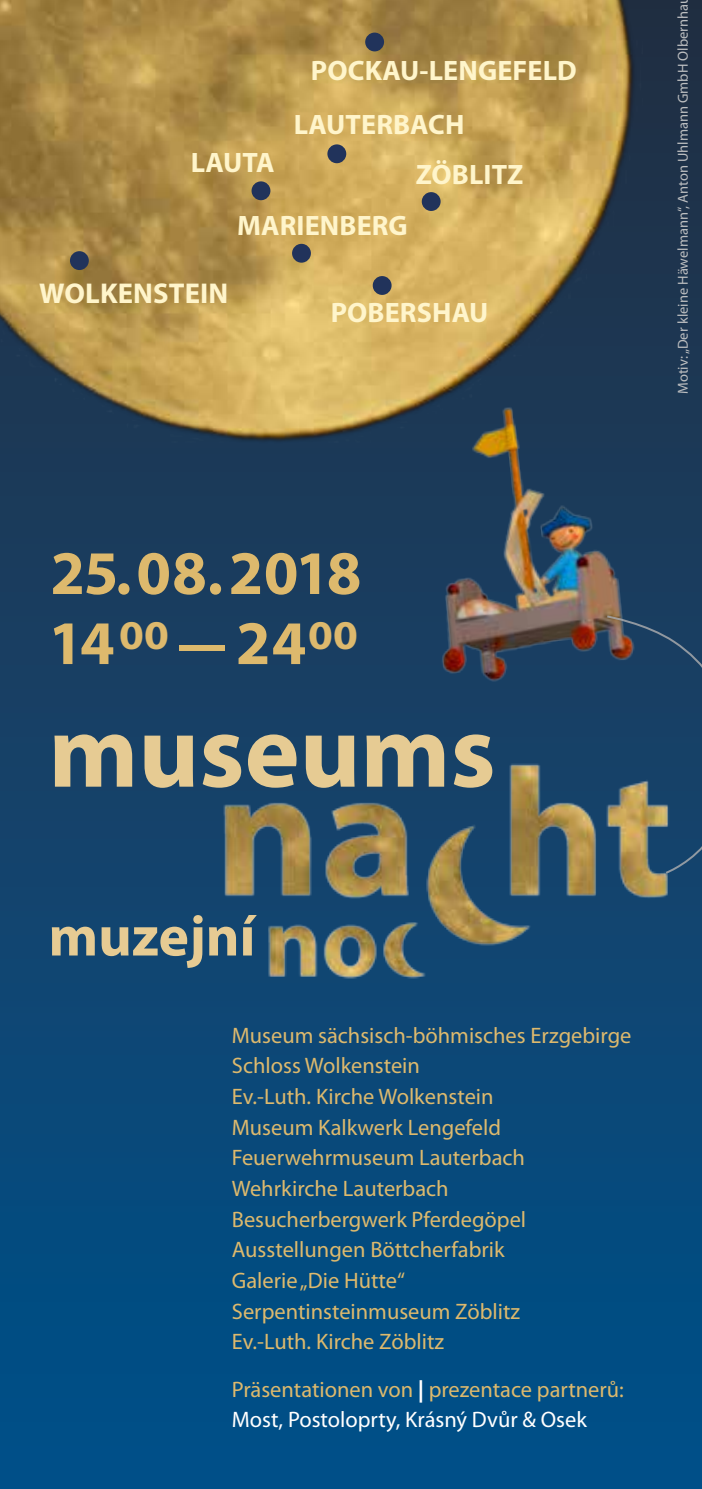
<style>
.page{position:relative;width:702px;height:1489px;background:#fff}
.page>*{position:absolute;margin:0;border:0;box-sizing:border-box;transform-origin:0 0}
.t1{font:700 104.25px "Myriad Pro";color:#e6cb93}
.t2{font:700 62.5px "Myriad Pro";color:#ddb96d}
.t3{font:700 62.25px "Myriad Pro";letter-spacing:-.02em;color:#ddb96d}
.t4{font:700 57.75px "Myriad Pro";color:#e6cb93}
.t5{font:700 28.75px "Myriad Pro";letter-spacing:.005em;color:#fff5cb}
.t6{font:700 28.25px/50px "Myriad Pro";letter-spacing:.005em;color:#fff5cb}
.t7{font:22.5px/30.8px "Myriad Pro";color:#ddb96d}
.t8{font:14.5px "Myriad Pro";color:#bcbec0}
.s1{font-weight:700;color:#fff}
.s2{color:#fff}
</style>
<div class="page">
<div style="left:0;top:0;width:702px;height:1488px;background:linear-gradient(to bottom,#252e41,#01518b)"></div>
<img style="left:212px;top:754px;width:457px;height:193px">
<img style="left:257px;top:904px;width:173px;height:92px">
<img style="left:408px;top:394px;width:245px;height:303px">
<svg style="left:605px;top:614px;width:97px;height:260px;background:#314e65"></svg>
<img style="left:0;top:0;width:642px;height:447px">
<div style="left:292px;top:244px;width:19px;height:19px;background:#21335b;border-radius:50%"></div>
<div style="left:373px;top:276px;width:18px;height:19px;background:#21335b;border-radius:50%"></div>
<div style="left:365px;top:33px;width:19px;height:18px;background:#21335b;border-radius:50%"></div>
<div style="left:70px;top:251px;width:19px;height:19px;background:#21335b;border-radius:50%"></div>
<div style="left:251px;top:181px;width:19px;height:19px;background:#21335b;border-radius:50%"></div>
<div style="left:327px;top:144px;width:19px;height:19px;background:#21335b;border-radius:50%"></div>
<div style="left:422px;top:192px;width:18px;height:19px;background:#21335b;border-radius:50%"></div>
<p class="t6" style="left:191px;top:138px;width:85px">LAUTA</p>
<p class="t6" style="left:311px;top:46px;width:267px">POCKAU-LENGEFELD</p>
<p class="t6" style="left:415px;top:100px;width:109px;text-indent:-122px">LAUTERBACH<br>ZÖBLITZ</p>
<p class="t6" style="left:237px;top:201px;width:172px">MARIENBERG</p>
<p class="t5" style="left:39px;top:277px;width:191px">WOLKENSTEIN</p>
<p class="t6" style="left:331px;top:288px;width:159px">POBERSHAU</p>
<p class="t8" style="left:674px;top:394px;width:399px;rotate:-90deg">Motiv: „Der kleine Häwelmann“, Anton Uhlmann GmbH Olbernhau</p>
<h3 class="t3" style="left:50px;top:538px;width:312px">25.08.2018</h3>
<h2 class="t2" style="left:49px;top:608px;width:311px">14<sup>00</sup> –– 24<sup>00</sup></h2>
<h1 class="t1" style="left:49px;top:693px;width:448px">museums</h1>
<h3 class="t4" style="left:49px;top:903px;width:208px">muzejní</h3>
<p class="t7" style="left:232px;top:1020px;width:401px">Museum sächsisch-böhmisches Erzgebirge<br>Schloss Wolkenstein<br>Ev.-Luth. Kirche Wolkenstein<br>Museum Kalkwerk Lengefeld<br>Feuerwehrmuseum Lauterbach<br>Wehrkirche Lauterbach<br>Besucherbergwerk Pferdegöpel<br>Ausstellungen Böttcherfabrik<br>Galerie „Die Hütte“<br>Serpentinsteinmuseum Zöblitz<br>Ev.-Luth. Kirche Zöblitz</p>
<p class="t7" style="left:232px;top:1374px;width:393px">Präsentationen von <span class="s1">|</span> prezentace partnerů:<br><span class="s2">Most, Postoloprty, Krásný Dvůr &amp; Osek</span></p>
</div>
